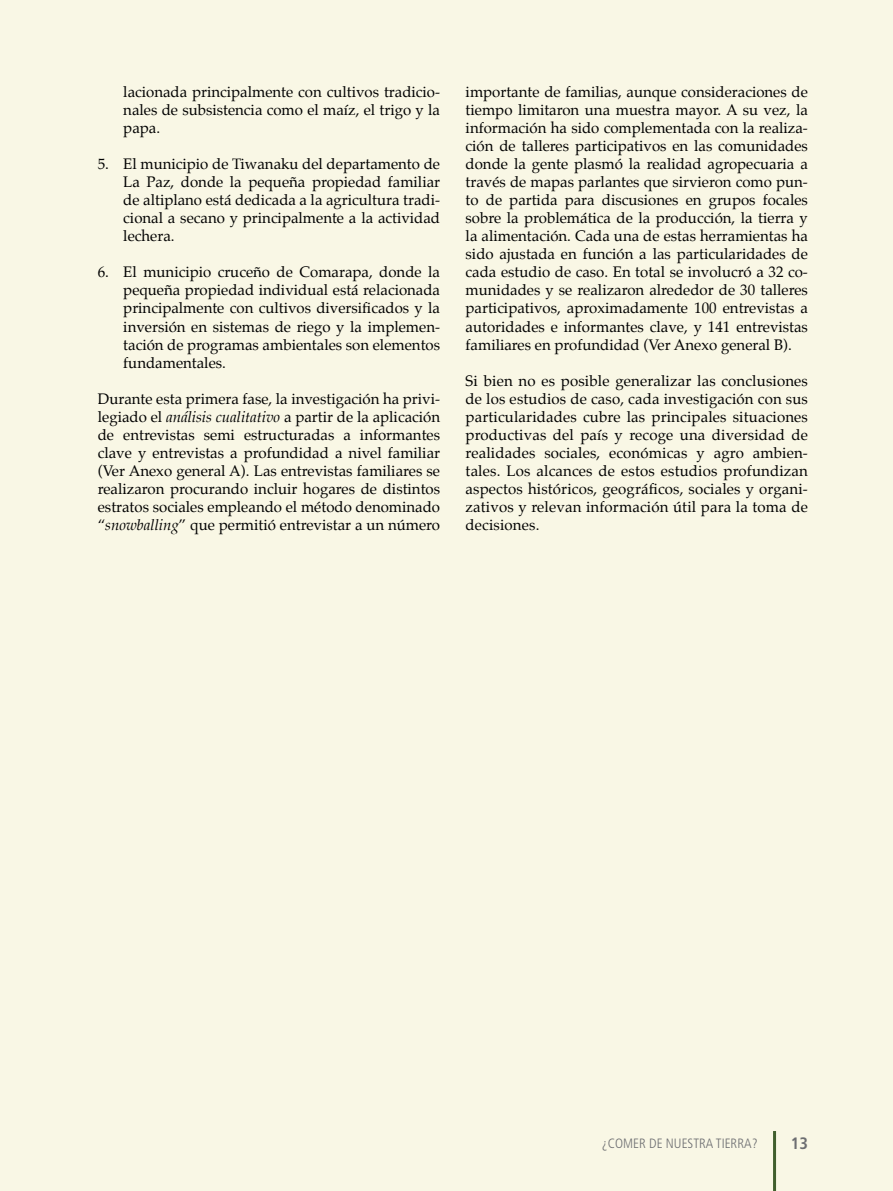
<style>
.page{position:relative;width:893px;height:1191px;background:#f9f7e5}
.page>*{position:absolute;margin:0;border:0;box-sizing:border-box;transform-origin:0 0}
.t1{font:700 condensed 16.5px "Frutiger";color:#6d6e71}
.t2{font:15px/18px "Palatino";color:#000;text-align:justify}
.t3{font:300 condensed 13.5px "Frutiger";color:#6d6e71}
.s1{font-style:italic}
</style>
<div class="page">
<hr style="left:773px;top:1131px;width:3px;height:60px;background:#415f2d">
<p class="t2" style="left:123px;top:83px;width:318px">lacionada principalmente con cultivos tradicio&shy;nales de subsistencia como el maíz, el trigo y la papa.</p>
<p class="t2" style="left:123px;top:155px;width:318px;text-indent:-26px">5. El municipio de Tiwanaku del departamento de La Paz, donde la pequeña propiedad familiar de altiplano está dedicada a la agricultura tradi&shy;cional a secano y principalmente a la actividad lechera.</p>
<p class="t2" style="left:123px;top:263px;width:318px;text-indent:-26px">6. El municipio cruceño de Comarapa, donde la pequeña propiedad individual está relacionada principalmente con cultivos diversificados y la inversión en sistemas de riego y la implemen&shy;tación de programas ambientales son elementos fundamentales.</p>
<p class="t2" style="left:98px;top:389px;width:344px">Durante esta primera fase, la investigación ha privi&shy;legiado el <span class="s1">análisis cualitativo</span> a partir de la aplicación de entrevistas semi estructuradas a informantes clave y entrevistas a profundidad a nivel familiar (Ver Anexo general A). Las entrevistas familiares se realizaron procurando incluir hogares de distintos estratos sociales empleando el método denominado “<span class="s1">snowballing</span>” que permitió entrevistar a un número</p>
<p class="t2" style="left:466px;top:83px;width:344px">importante de familias, aunque consideraciones de tiempo limitaron una muestra mayor. A su vez, la información ha sido complementada con la realiza&shy;ción de talleres participativos en las comunidades donde la gente plasmó la realidad agropecuaria a través de mapas parlantes que sirvieron como pun&shy;to de partida para discusiones en grupos focales sobre la problemática de la producción, la tierra y la alimentación. Cada una de estas herramientas ha sido ajustada en función a las particularidades de cada estudio de caso. En total se involucró a 32 co&shy;munidades y se realizaron alrededor de 30 talleres participativos, aproximadamente 100 entrevistas a autoridades e informantes clave, y 141 entrevistas familiares en profundidad (Ver Anexo general B).</p>
<p class="t2" style="left:466px;top:371px;width:344px">Si bien no es posible generalizar las conclusiones de los estudios de caso, cada investigación con sus particularidades cubre las principales situaciones productivas del país y recoge una diversidad de realidades sociales, económicas y agro ambien&shy;tales. Los alcances de estos estudios profundizan aspectos históricos, geográficos, sociales y organi&shy;zativos y relevan información útil para la toma de decisiones.</p>
<p class="t3" style="left:602px;top:1135px;width:157px">¿COMER DE NUESTRA TIERRA?</p>
<p class="t1" style="left:791px;top:1133px;width:19px">13</p>
</div>
